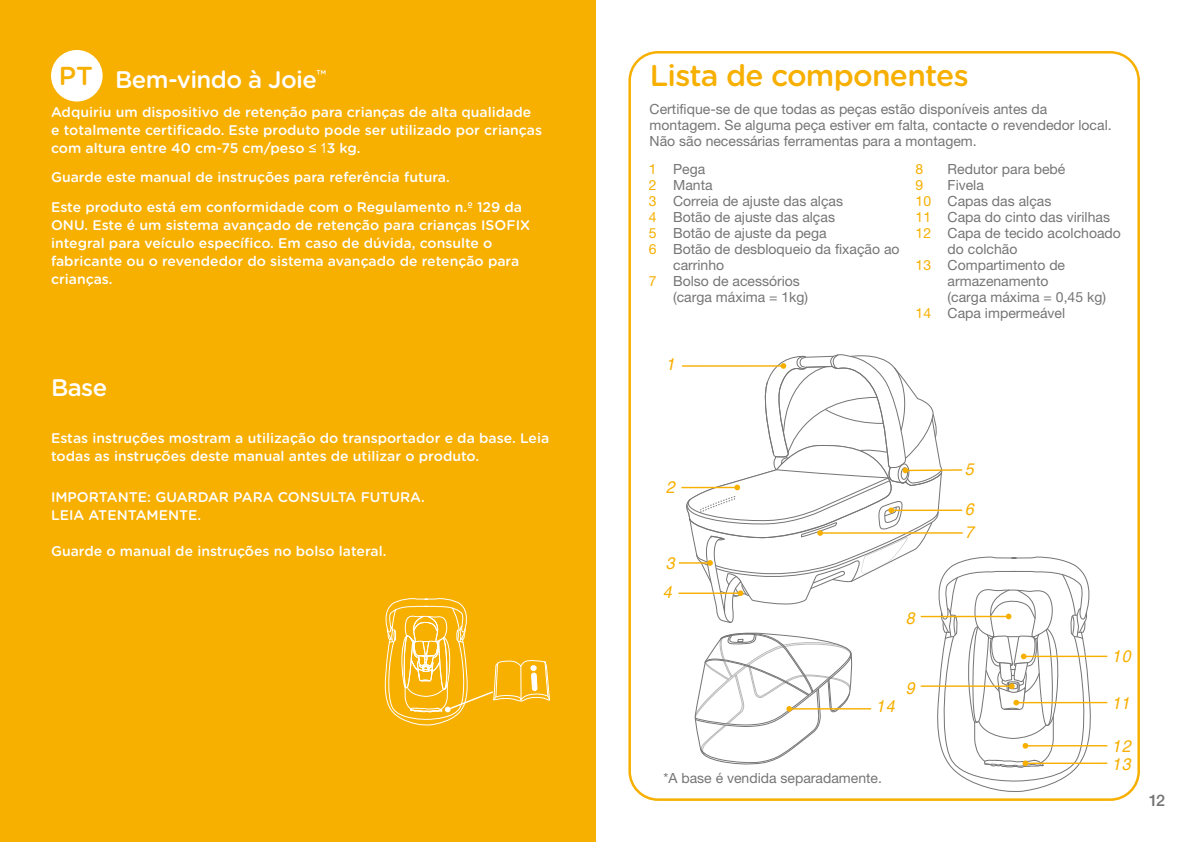
<style>
.page{position:relative;width:1191px;height:842px;background:#fff}
.page>*{position:absolute;margin:0;border:0;box-sizing:border-box;transform-origin:0 0}
.t1{font:500 30px "Gotham Rounded";letter-spacing:-.025em;color:#f7af00}
.t2{font:500 26px "Gotham Rounded";color:#f7af00}
.t3{font:500 24px "Gotham Rounded";letter-spacing:-.025em;color:#fff}
.t4{font:italic 16.8px/29.4px "Helvetica";letter-spacing:.075em;color:#f7af00;scale:.95 1}
.t5{font:500 16px "Helvetica Neue LT Std";color:#767575}
.t6{font:500 14px/18px "Gotham Rounded";color:#fff}
.t7{font:14px/16px "Helvetica Neue LT Std";color:#767575}
.t8{font:14px "Helvetica Neue LT Std";color:#f7af00}
.s1{font-family:"Arial";font-weight:400}
.s2{font-family:"Arial Narrow";font-weight:400}
.s3{color:#f7af00}
</style>
<div class="page">
<div style="left:0;top:0;width:595px;height:842px;background:#f7af00"></div>
<div style="left:51px;top:50px;width:52px;height:52px;background:#fff;border-radius:50%"></div>
<hr style="left:681px;top:487px;width:56px;height:1px;background:#f7af00">
<hr style="left:682px;top:365px;width:101px;height:2px;background:#f7af00">
<hr style="left:679px;top:562px;width:31px;height:2px;background:#f7af00">
<hr style="left:678px;top:592px;width:62px;height:2px;background:#f7af00">
<svg style="left:384px;top:598px;width:166px;height:127px"></svg>
<hr style="left:1023px;top:656px;width:84px;height:1px;background:#f7af00">
<hr style="left:1016px;top:702px;width:91px;height:1px;background:#f7af00">
<hr style="left:1025px;top:762px;width:82px;height:2px;background:#f7af00">
<hr style="left:1025px;top:745px;width:82px;height:1px;background:#f7af00">
<svg style="left:683px;top:354px;width:414px;height:438px"></svg>
<h2 class="t2" style="left:59px;top:57px;width:36px">PT</h2>
<h3 class="t3" style="left:115px;top:62px;width:212px">Bem-vindo à Joie<sup>™</sup></h3>
<p class="t6" style="left:51px;top:102px;width:493px">Adquiriu um dispositivo de retenção para crianças de alta qualidade e totalmente certificado. Este produto pode ser utilizado por crianças com altura entre 40 cm-75 cm/peso <span class="s1">≤</span> <span class="s2">1</span>3 kg.</p>
<p class="t6" style="left:51px;top:162px;width:472px;line-height:29.4px">Guarde este manual de instruções para referência futura.<br>Este produto está em conformidade com o Regulamento n.º 129 da</p>
<p class="t6" style="left:51px;top:215px;width:480px">ONU. Este é um sistema avançado de retenção para crianças ISOFIX integral para veículo específico. Em caso de dúvida, consulte o fabricante ou o revendedor do sistema avançado de retenção para crianças.</p>
<h3 class="t3" style="left:51px;top:371px;width:58px">Base</h3>
<p class="t6" style="left:51px;top:429px;width:500px">Estas instruções mostram a utilização do transportador e da base. Leia todas as instruções deste manual antes de utilizar o produto.</p>
<p class="t6" style="left:51px;top:488px;width:375px">IMPORTANTE: GUARDAR PARA CONSULTA FUTURA.<br>LEIA ATENTAMENTE.</p>
<p class="t6" style="left:51px;top:542px;width:337px">Guarde o manual de instruções no bolso lateral.</p>
<h1 class="t1" style="left:649px;top:54px;width:320px">Lista de componentes</h1>
<p class="t7" style="left:649px;top:101px;width:463px">Certifique-se de que todas as peças estão disponíveis antes da montagem. Se alguma peça estiver em falta, contacte o revendedor local.<br>Não são necessárias ferramentas para a montagem.</p>
<p class="t7" style="left:649px;top:161px;width:58px"><span class="s3">1</span> Pega</p>
<p class="t7" style="left:649px;top:177px;width:65px"><span class="s3">2</span> Manta</p>
<p class="t7" style="left:649px;top:193px;width:196px"><span class="s3">3</span> Correia de ajuste das alças</p>
<p class="t7" style="left:649px;top:209px;width:188px"><span class="s3">4</span> Botão de ajuste das alças</p>
<p class="t7" style="left:649px;top:225px;width:179px"><span class="s3">5</span> Botão de ajuste da pega</p>
<p class="t7" style="left:649px;top:241px;width:252px"><span class="s3">6</span> Botão de desbloqueio da fixação ao</p>
<p class="t7" style="left:673px;top:257px;width:53px">carrinho</p>
<p class="t7" style="left:649px;top:273px;width:152px"><span class="s3">7</span> Bolso de acessórios</p>
<p class="t7" style="left:673px;top:289px;width:136px">(carga máxima = 1kg)</p>
<p class="t8" style="left:915px;top:161px;width:9px">8</p>
<p class="t7" style="left:947px;top:161px;width:119px">Redutor para bebé</p>
<p class="t8" style="left:915px;top:177px;width:9px">9</p>
<p class="t7" style="left:947px;top:177px;width:38px">Fivela</p>
<p class="t7" style="left:915px;top:193px;width:137px"><span class="s3">10</span> Capas das alças</p>
<p class="t7" style="left:915px;top:209px;width:196px"><span class="s3">11</span> Capa do cinto das virilhas</p>
<p class="t7" style="left:915px;top:225px;width:207px"><span class="s3">12</span> Capa de tecido acolchoado</p>
<p class="t7" style="left:947px;top:241px;width:71px">do colchão</p>
<p class="t7" style="left:915px;top:257px;width:151px"><span class="s3">13</span> Compartimento de</p>
<p class="t7" style="left:947px;top:273px;width:102px">armazenamento</p>
<p class="t7" style="left:947px;top:289px;width:160px">(carga máxima = 0,45 kg)</p>
<p class="t7" style="left:915px;top:305px;width:151px"><span class="s3">14</span> Capa impermeável</p>
<p class="t4" style="left:666px;top:349px;width:11px">1</p>
<p class="t4" style="left:666px;top:473px;width:11px">2</p>
<p class="t4" style="left:663px;top:549px;width:14px">3<br>4</p>
<p class="t4" style="left:905px;top:603px;width:11px">8</p>
<p class="t4" style="left:875px;top:692px;width:21px">14</p>
<p class="t4" style="left:905px;top:674px;width:11px">9</p>
<p class="t7" style="left:663px;top:770px;width:220px">*A base é vendida separadamente.</p>
<p class="t4" style="left:964px;top:455px;width:11px">5</p>
<p class="t4" style="left:964px;top:498px;width:11px;line-height:23.4px">6<br>7</p>
<p class="t4" style="left:1111px;top:642px;width:21px">10</p>
<p class="t4" style="left:1111px;top:689px;width:20px">11</p>
<p class="t4" style="left:1111px;top:732px;width:21px">12</p>
<p class="t4" style="left:1111px;top:749px;width:21px">13</p>
<p class="t5" style="left:1148px;top:791px;width:18px">12</p>
</div>
